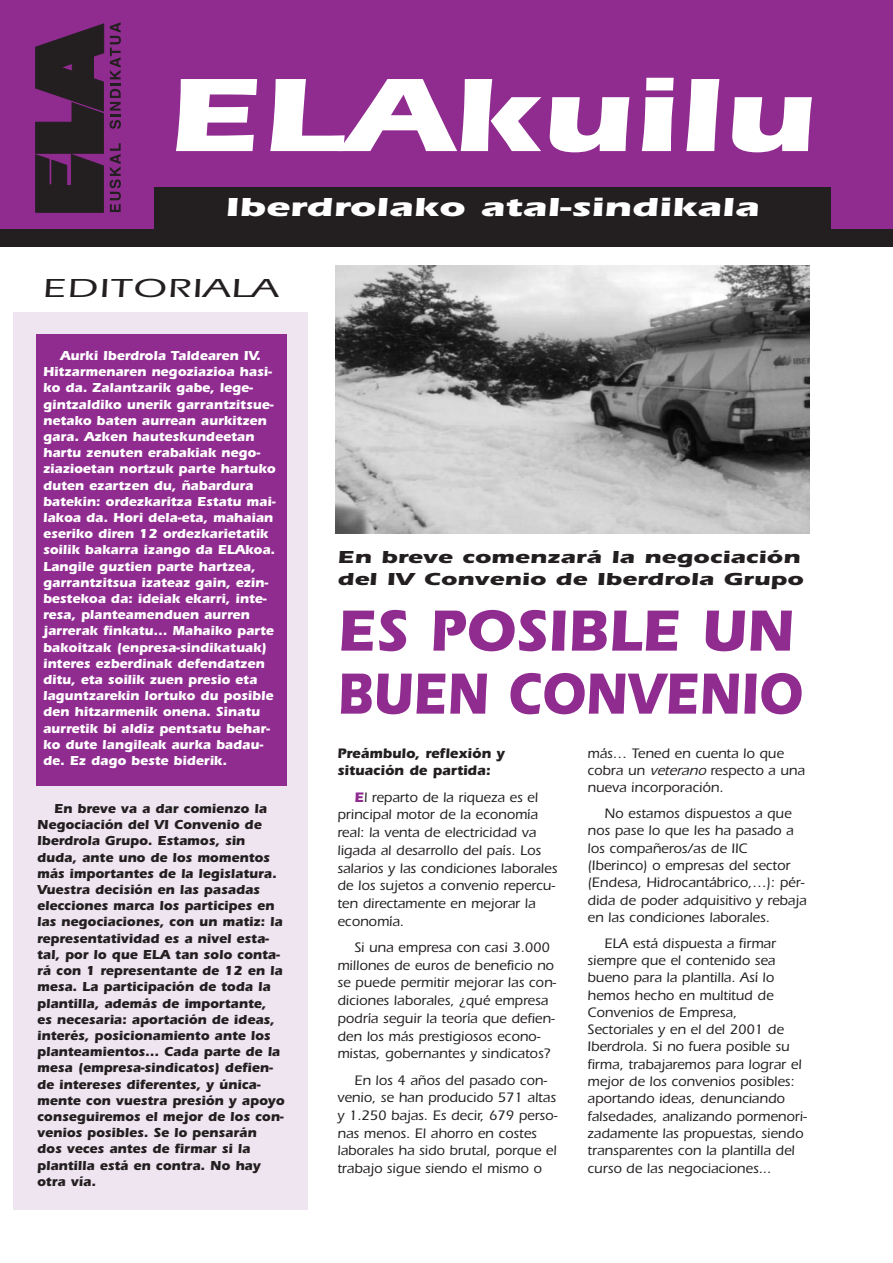
<style>
.page{position:relative;width:893px;height:1263px;background:#fff}
.page>*{position:absolute;margin:0;border:0;box-sizing:border-box;transform-origin:0 0}
.t1{font:700 108px "Itc Eras";color:#fff;scale:1.3 1}
.t2{font:700 60px/63px "Itc Eras";color:#902b90;scale:.95 1}
.t3{font:700 27px "Itc Eras";color:#fff;scale:1.5 1}
.t4{font:500 27px "Itc Eras";letter-spacing:.03em;color:#231f20;scale:1.55 1}
.t5{font:700 18px/21.6px "Itc Eras";color:#231f20;scale:1.4 1}
.t6{font:500 14.25px/17.7px "Itc Eras";color:#231f20}
.t7{font:700 14.25px/17.7px "Itc Eras";color:#231f20}
.t8{font:700 13.5px/16.2px "Itc Eras";color:#fff}
.t9{font:700 13.5px/16.2px "Itc Eras";color:#231f20}
.s1{font-weight:700;color:#902b90}
.s2{font-style:italic}
</style>
<div class="page">
<div style="left:0;top:0;width:893px;height:230px;background:#902b90"></div>
<svg style="left:110px;top:143px;width:11px;height:69px"></svg>
<svg style="left:110px;top:22px;width:11px;height:107px"></svg>
<svg style="left:35px;top:23px;width:69px;height:190px"></svg>
<div style="left:154px;top:187px;width:676px;height:43px;background:#231f20"></div>
<div style="left:0;top:230px;width:893px;height:17px;background:#231f20"></div>
<div style="left:13px;top:312px;width:295px;height:897px;background:#eee5f0"></div>
<img style="left:336px;top:266px;width:473px;height:267px">
<div style="left:36px;top:334px;width:251px;height:451px;background:#902b90"></div>
<h1 class="t1" style="left:167px;top:77px;width:501px">ELAkuilu</h1>
<h3 class="t3" style="left:225px;top:197px;width:358px">Iberdrolako atal-sindikala</h3>
<h3 class="t4" style="left:43px;top:279px;width:153px">EDITORIALA</h3>
<p class="t8" style="left:43px;top:349px;width:234px;text-indent:17px">Aurki Iberdrola Taldearen IV.<br>Hitzarmenaren negoziazioa hasi&shy;ko da. Zalantzarik gabe, lege&shy;gintzaldiko unerik garrantzitsue&shy;netako baten aurrean aurkitzen gara. Azken hauteskundeetan hartu zenuten erabakiak nego&shy;ziazioetan nortzuk parte hartuko duten ezartzen du, ñabardura batekin: ordezkaritza Estatu mai&shy;lakoa da. Hori dela-eta, mahaian eseriko diren 12 ordezkarietatik soilik bakarra izango da ELAkoa.<br>Langile guztien parte hartzea, garrantzitsua izateaz gain, ezin&shy;bestekoa da: ideiak ekarri, inte&shy;resa, planteamenduen aurren jarrerak finkatu... Mahaiko parte bakoitzak (enpresa-sindikatuak) interes ezberdinak defendatzen ditu, eta soilik zuen presio eta laguntzarekin lortuko du posible den hitzarmenik onena. Sinatu aurretik bi aldiz pentsatu behar&shy;ko dute langileak aurka badau&shy;de. Ez dago beste biderik.</p>
<p class="t9" style="left:37px;top:802px;width:249px;text-indent:17px">En breve va a dar comienzo la<br>Negociación del VI Convenio de<br>Iberdrola Grupo. Estamos, sin duda, ante uno de los momentos más importantes de la legislatura.<br>Vuestra decisión en las pasadas elecciones marca los participes en las negociaciones, con un matiz: la representatividad es a nivel esta&shy;tal, por lo que ELA tan solo conta&shy;rá con 1 representante de 12 en la mesa. La participación de toda la plantilla, además de importante,<br>es necesaria: aportación de ideas, interés, posicionamiento ante los planteamientos... Cada parte de la mesa (empresa-sindicatos) defien&shy;de intereses diferentes, y única&shy;mente con vuestra presión y apoyo conseguiremos el mejor de los con&shy;venios posibles. Se lo pensarán<br>dos veces antes de firmar si la plantilla está en contra. No hay otra vía.</p>
<p class="t5" style="left:337px;top:548px;width:335px">En breve comenzará la negociación del IV Convenio de Iberdrola Grupo</p>
<h2 class="t2" style="left:337px;top:605px;width:491px">ES POSIBLE UN<br>BUEN CONVENIO</h2>
<p class="t7" style="left:337px;top:746px;width:169px">Preámbulo, reflexión y situación de partida:</p>
<p class="t6" style="left:337px;top:790px;width:221px;text-indent:17px"><span class="s1">E</span>l reparto de la riqueza es el principal motor de la economía real: la venta de electricidad va ligada al desarrollo del país. Los salarios y las condiciones laborales de los sujetos a convenio repercu&shy;ten directamente en mejorar la economía.</p>
<p class="t6" style="left:337px;top:940px;width:220px;text-indent:17px">Si una empresa con casi 3.000 millones de euros de beneficio no se puede permitir mejorar las con&shy;diciones laborales, ¿qué empresa podría seguir la teoría que defien&shy;den los más prestigiosos econo&shy;mistas, gobernantes y sindicatos?</p>
<p class="t6" style="left:337px;top:1072px;width:221px;text-indent:17px">En los 4 años del pasado con&shy;venio, se han producido 571 altas y 1.250 bajas. Es decir, 679 perso&shy;nas menos. El ahorro en costes laborales ha sido brutal, porque el trabajo sigue siendo el mismo o</p>
<p class="t6" style="left:587px;top:746px;width:219px;line-height:17.2px">más… Tened en cuenta lo que cobra un <span class="s2">veterano</span> respecto a una nueva incorporación.</p>
<p class="t6" style="left:587px;top:806px;width:221px;line-height:17.2px;text-indent:17px">No estamos dispuestos a que nos pase lo que les ha pasado a los compañeros/as de IIC (Iberinco) o empresas del sector (Endesa, Hidrocantábrico,…): pér&shy;dida de poder adquisitivo y rebaja en las condiciones laborales.</p>
<p class="t6" style="left:587px;top:936px;width:221px;text-indent:17px">ELA está dispuesta a firmar siempre que el contenido sea bueno para la plantilla. Así lo hemos hecho en multitud de<br>Convenios de Empresa,<br>Sectoriales y en el del 2001 de<br>Iberdrola. Si no fuera posible su firma, trabajaremos para lograr el mejor de los convenios posibles: aportando ideas, denunciando falsedades, analizando pormenori&shy;zadamente las propuestas, siendo transparentes con la plantilla del curso de las negociaciones...</p>
</div>
